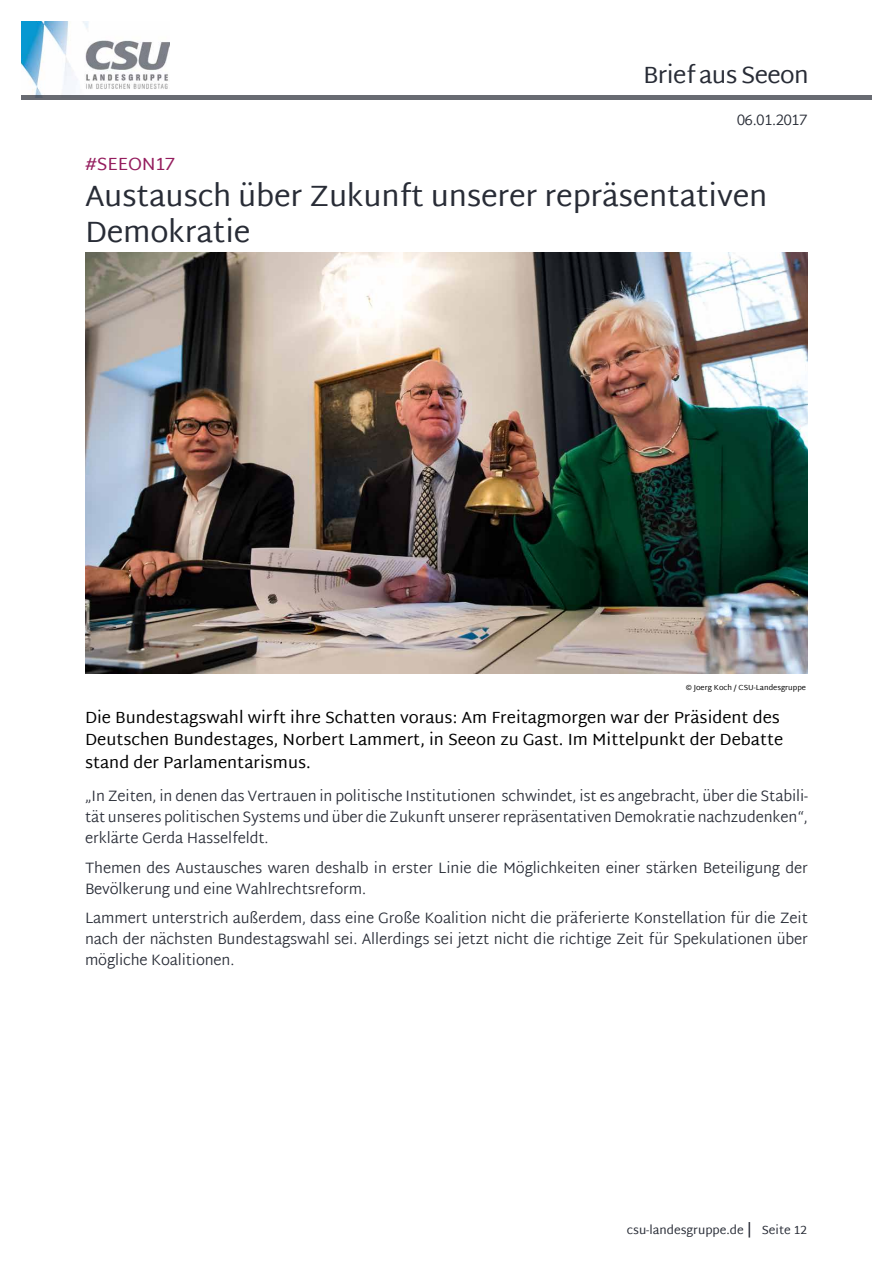
<style>
.page{position:relative;width:893px;height:1263px;background:#fff}
.page>*{position:absolute;margin:0;border:0;box-sizing:border-box;transform-origin:0 0}
._03_BaB_Ü_Fett_Artik{font:30px/36px "Martel Sans";letter-spacing:-.01em;color:#282c36}
.t1{font:24px "Martel Sans";letter-spacing:-.025em;color:#282c36}
._03_BaB_Ü_Beere_Arti{font:18px "Martel Sans";letter-spacing:-.01em;color:#951d5e}
._03_BaB_Teaser{font:16.5px/22.5px "Martel Sans";color:#000}
._04_BaB_Fließtext{font:300 15px/21px "Martel Sans";letter-spacing:-.01em;color:#282c36;text-align:justify}
.t2{font:12px "Martel Sans";color:#282c36}
._13_BaB_Rechtevermer{font:7.5px "Martel Sans";color:#000}
.s1{font-size:15px}
</style>
<div class="page">
<img style="left:21px;top:21px;width:149px;height:75px">
<hr style="left:21px;top:96px;width:851px;height:4px;background:#686b72">
<img style="left:85px;top:252px;width:723px;height:421px">
<h2 class="t1" style="left:643px;top:61px;width:167px">Brief aus Seeon</h2>
<p class="_04_BaB_Fließtext" style="left:737px;top:110px;width:72px">06.01.2017</p>
<p class="_03_BaB_Ü_Beere_Arti" style="left:85px;top:153px;width:92px">#SEEON17</p>
<p class="_03_BaB_Ü_Fett_Artik" style="left:85px;top:177px;width:684px">Austausch über Zukunft unserer repräsentativen<br>Demokratie</p>
<p class="_13_BaB_Rechtevermer" style="left:686px;top:683px;width:122px">© Joerg Koch / CSU-Landesgruppe</p>
<p class="_03_BaB_Teaser" style="left:85px;top:706px;width:700px">Die Bundestagswahl wirft ihre Schatten voraus: Am Freitagmorgen war der Präsident des<br>Deutschen Bundestages, Norbert Lammert, in Seeon zu Gast. Im Mittelpunkt der Debatte stand der Parlamentarismus.</p>
<p class="_04_BaB_Fließtext" style="left:85px;top:787px;width:724px">„In Zeiten, in denen das Vertrauen in politische Institutionen schwindet, ist es angebracht, über die Stabili&shy;tät unseres politischen Systems und über die Zukunft unserer repräsentativen Demokratie nachzudenken“, erklärte Gerda Hasselfeldt.</p>
<p class="_04_BaB_Fließtext" style="left:85px;top:858px;width:724px">Themen des Austausches waren deshalb in erster Linie die Möglichkeiten einer stärken Beteiligung der<br>Bevölkerung und eine Wahlrechtsreform.</p>
<p class="_04_BaB_Fließtext" style="left:85px;top:909px;width:724px">Lammert unterstrich außerdem, dass eine Große Koalition nicht die präferierte Konstellation für die Zeit nach der nächsten Bundestagswahl sei. Allerdings sei jetzt nicht die richtige Zeit für Spekulationen über mögliche Koalitionen.</p>
<p class="t2" style="left:627px;top:1223px;width:182px">csu-landesgruppe.de <span class="s1">|</span> Seite 12</p>
</div>
